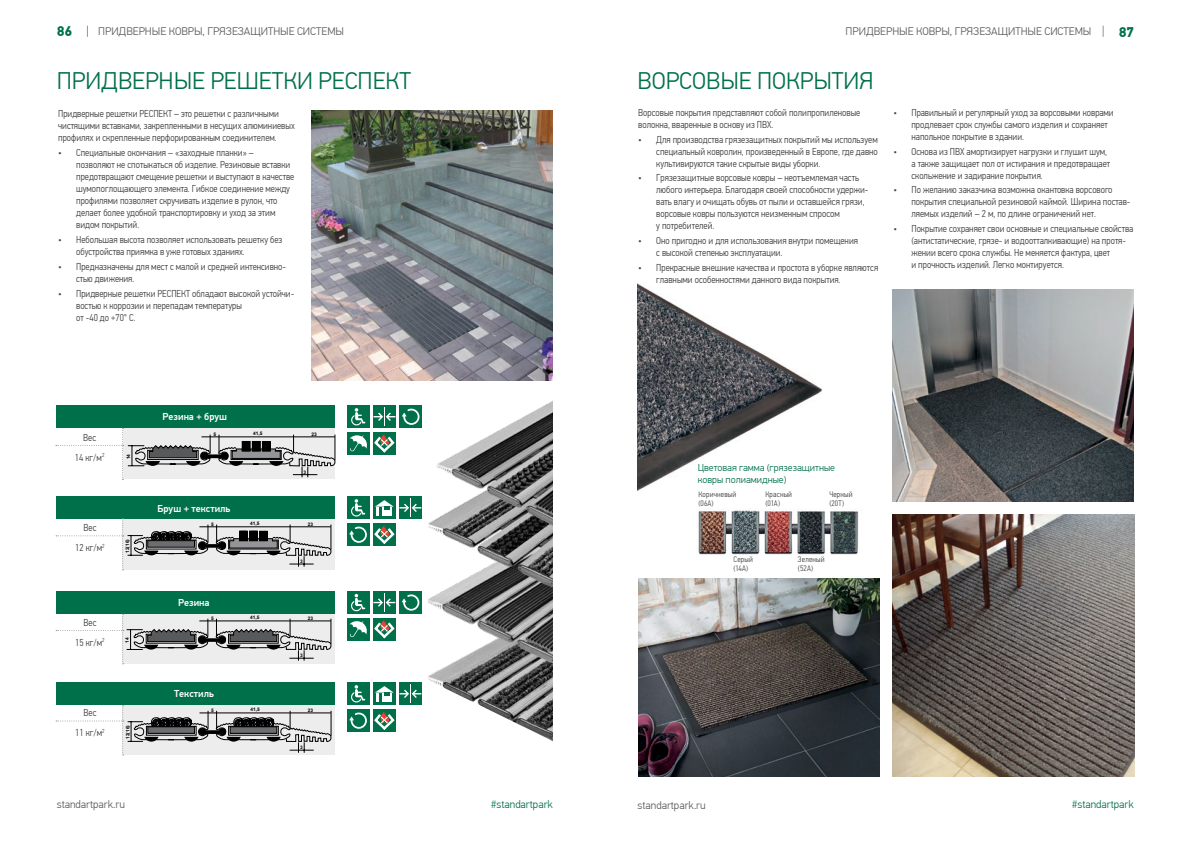
<style>
.page{position:relative;width:1191px;height:842px;background:#fff}
.page>*{position:absolute;margin:0;border:0;box-sizing:border-box;transform-origin:0 0}
.t1{font:300 24px "PF Din Text Pro";color:#007048}
.t2{font:700 14px "PF Din Text Pro";color:#00704a}
.t3{font:300 11px "PF Din Text Pro";color:#58595b}
.t4{font:300 11px "PF Din Text Pro";color:#00704a}
.t5{font:300 10px/12px "PF Din Text Cond Pro";color:#414042}
.t6{font:300 10px/12px "PF Din Text Pro";color:#00704a}
.t7{font:500 10px "PF Din Text Pro";color:#fff}
.t8{font:300 8px/9px "PF Din Text Cond Pro";letter-spacing:.02em;color:#414042}
.t9{font:700 4.9px "Arial";color:#000}
.t10{font:700 4.8px "Arial";color:#000}
</style>
<div class="page">
<img style="left:637px;top:283px;width:185px;height:208px">
<div style="left:373px;top:405px;width:23px;height:23px;background:#00704a"></div>
<svg style="left:373px;top:407px;width:22px;height:19px"></svg>
<div style="left:373px;top:432px;width:23px;height:23px;background:#00704a"></div>
<div style="left:347px;top:432px;width:22px;height:23px;background:#00704a"></div>
<svg style="left:349px;top:434px;width:46px;height:21px"></svg>
<div style="left:347px;top:405px;width:22px;height:23px;background:#00704a"></div>
<svg style="left:351px;top:408px;width:14px;height:17px"></svg>
<div style="left:399px;top:405px;width:23px;height:23px;background:#00704a"></div>
<svg style="left:402px;top:409px;width:17px;height:16px"></svg>
<div style="left:57px;top:405px;width:278px;height:23px;background:#00704a"></div>
<svg style="left:56px;top:428px;width:280px;height:52px"></svg>
<div style="left:56px;top:496px;width:278px;height:23px;background:#00704a"></div>
<div style="left:56px;top:591px;width:278px;height:23px;background:#00704a"></div>
<div style="left:56px;top:682px;width:278px;height:23px;background:#00704a"></div>
<img style="left:428px;top:520px;width:125px;height:221px">
<svg style="left:56px;top:518px;width:276px;height:52px"></svg>
<svg style="left:56px;top:705px;width:276px;height:51px"></svg>
<div style="left:148px;top:727px;width:46px;height:6px;background:#6d6e71"></div>
<div style="left:230px;top:727px;width:47px;height:6px;background:#6d6e71"></div>
<svg style="left:56px;top:614px;width:276px;height:50px"></svg>
<hr style="left:199px;top:621px;width:132px;height:1px;background:#000">
<div style="left:373px;top:523px;width:23px;height:23px;background:#00704a"></div>
<div style="left:399px;top:496px;width:23px;height:23px;background:#00704a"></div>
<div style="left:347px;top:496px;width:22px;height:23px;background:#00704a"></div>
<svg style="left:351px;top:499px;width:14px;height:17px"></svg>
<div style="left:347px;top:523px;width:22px;height:23px;background:#00704a"></div>
<svg style="left:349px;top:525px;width:46px;height:21px"></svg>
<div style="left:373px;top:496px;width:23px;height:23px;background:#00704a"></div>
<svg style="left:375px;top:498px;width:46px;height:19px"></svg>
<div style="left:373px;top:709px;width:23px;height:23px;background:#00704a"></div>
<div style="left:399px;top:682px;width:23px;height:23px;background:#00704a"></div>
<div style="left:347px;top:682px;width:22px;height:23px;background:#00704a"></div>
<svg style="left:351px;top:685px;width:14px;height:17px"></svg>
<div style="left:347px;top:709px;width:22px;height:23px;background:#00704a"></div>
<svg style="left:349px;top:711px;width:46px;height:21px"></svg>
<div style="left:373px;top:682px;width:23px;height:23px;background:#00704a"></div>
<svg style="left:375px;top:684px;width:46px;height:19px"></svg>
<div style="left:373px;top:618px;width:23px;height:22px;background:#00704a"></div>
<div style="left:373px;top:591px;width:23px;height:23px;background:#00704a"></div>
<svg style="left:373px;top:593px;width:22px;height:19px"></svg>
<div style="left:347px;top:618px;width:22px;height:22px;background:#00704a"></div>
<svg style="left:349px;top:620px;width:47px;height:21px"></svg>
<div style="left:347px;top:591px;width:22px;height:23px;background:#00704a"></div>
<svg style="left:351px;top:594px;width:14px;height:17px"></svg>
<div style="left:399px;top:591px;width:23px;height:23px;background:#00704a"></div>
<svg style="left:402px;top:594px;width:17px;height:17px"></svg>
<img style="left:433px;top:400px;width:120px;height:128px">
<img style="left:312px;top:110px;width:241px;height:271px">
<img style="left:698px;top:510px;width:161px;height:45px">
<img style="left:892px;top:289px;width:241px;height:213px">
<img style="left:892px;top:515px;width:242px;height:262px">
<img style="left:638px;top:579px;width:241px;height:198px">
<h2 class="t2" style="left:57px;top:23px;width:17px">86</h2>
<h2 class="t2" style="left:1118px;top:23px;width:17px">87</h2>
<p class="t3" style="left:98px;top:25px;width:247px">ПРИДВЕРНЫЕ КОВРЫ, ГРЯЗЕЗАЩИТНЫЕ СИСТЕМЫ</p>
<p class="t3" style="left:845px;top:25px;width:247px">ПРИДВЕРНЫЕ КОВРЫ, ГРЯЗЕЗАЩИТНЫЕ СИСТЕМЫ</p>
<h1 class="t1" style="left:57px;top:67px;width:356px">ПРИДВЕРНЫЕ РЕШЕТКИ РЕСПЕКТ</h1>
<p class="t5" style="left:58px;top:108px;width:238px">Придверные решетки РЕСПЕКТ – это решетки с различными чистящими вставками, закрепленными в несущих алюминиевых профилях и скрепленные перфорированным соединителем.</p>
<p class="t5" style="left:76px;top:147px;width:220px;text-indent:-18px">• Специальные окончания – «заходные планки» – позволяют не спотыкаться об изделие. Резиновые вставки предотвращают смещение решетки и выступают в качестве шумопоглощающего элемента. Гибкое соединение между профилями позволяет скручивать изделие в рулон, что делает более удобной транспортировку и уход за этим видом покрытий.</p>
<p class="t5" style="left:76px;top:234px;width:208px;text-indent:-18px">• Небольшая высота позволяет использовать решетку без обустройства приямка в уже готовых зданиях.</p>
<p class="t5" style="left:76px;top:260px;width:211px;text-indent:-18px">• Предназначены для мест с малой и средней интенсивно&shy;стью движения.</p>
<p class="t5" style="left:76px;top:287px;width:220px;text-indent:-18px">• Придверные решетки РЕСПЕКТ обладают высокой устойчи&shy;востью к коррозии и перепадам температуры<br>от -40 до +70° С.</p>
<h1 class="t1" style="left:637px;top:67px;width:238px">ВОРСОВЫЕ ПОКРЫТИЯ</h1>
<p class="t5" style="left:638px;top:106px;width:224px">Ворсовые покрытия представляют собой полипропиленовые волокна, вваренные в основу из ПВХ.</p>
<p class="t5" style="left:656px;top:133px;width:223px;text-align:justify;text-indent:-18px">• Для производства грязезащитных покрытий мы используем специальный ковролин, произведенный в Европе, где давно культивируются такие скрытые виды уборки.</p>
<p class="t5" style="left:656px;top:172px;width:214px;text-indent:-18px">• Грязезащитные ворсовые ковры – неотъемлемая часть любого интерьера. Благодаря своей способности удержи&shy;вать влагу и очищать обувь от пыли и оставшейся грязи, ворсовые ковры пользуются неизменным спросом<br>у потребителей.</p>
<p class="t5" style="left:656px;top:235px;width:203px;text-indent:-18px">• Оно пригодно и для использования внутри помещения с высокой степенью эксплуатации.</p>
<p class="t5" style="left:656px;top:262px;width:223px;text-indent:-18px">• Прекрасные внешние качества и простота в уборке являются главными особенностями данного вида покрытия.</p>
<p class="t5" style="left:911px;top:106px;width:204px;text-indent:-18px">• Правильный и регулярный уход за ворсовыми коврами продлевает срок службы самого изделия и сохраняет напольное покрытие в здании.</p>
<p class="t5" style="left:911px;top:145px;width:200px;text-indent:-18px">• Основа из ПВХ амортизирует нагрузки и глушит шум, а также защищает пол от истирания и предотвращает скольжение и задирание покрытия.</p>
<p class="t5" style="left:911px;top:184px;width:220px;text-indent:-18px">• По желанию заказчика возможна окантовка ворсового покрытия специальной резиновой каймой. Ширина постав&shy;ляемых изделий – 2 м, по длине ограничений нет.</p>
<p class="t5" style="left:911px;top:223px;width:223px;text-indent:-18px">• Покрытие сохраняет свои основные и специальные свойства (антистатические, грязе- и водоотталкивающие) на протя&shy;жении всего срока службы. Не меняется фактура, цвет<br>и прочность изделий. Легко монтируется.</p>
<p class="t7" style="left:163px;top:411px;width:66px">Резина + бруш</p>
<p class="t5" style="left:75px;top:427px;width:31px;line-height:20px;text-align:center">Вес<br>14 кг/м<sup>2</sup></p>
<p class="t9" style="left:125px;top:459px;width:7px;rotate:-90deg">14</p>
<p class="t9" style="left:213px;top:431px;width:4px">5</p>
<p class="t9" style="left:253px;top:430px;width:11px">41,5</p>
<p class="t9" style="left:311px;top:431px;width:7px">23</p>
<p class="t7" style="left:157px;top:502px;width:74px">Бруш + текстиль</p>
<p class="t9" style="left:304px;top:469px;width:4px">3</p>
<p class="t6" style="left:697px;top:462px;width:139px">Цветовая гамма (грязезащитные ковры полиамидные)</p>
<p class="t8" style="left:698px;top:490px;width:39px">Коричневый (06А)</p>
<p class="t8" style="left:829px;top:490px;width:25px">Черный (20Т)</p>
<p class="t8" style="left:765px;top:490px;width:28px">Красный (01А)</p>
<p class="t5" style="left:75px;top:518px;width:31px;line-height:20px;text-align:center">Вес<br>12 кг/м<sup>2</sup></p>
<p class="t10" style="left:124px;top:553px;width:15px;rotate:-90deg">12(16)</p>
<p class="t10" style="left:211px;top:521px;width:4px">5</p>
<p class="t10" style="left:250px;top:520px;width:11px">41,5</p>
<p class="t10" style="left:308px;top:521px;width:7px">23</p>
<p class="t10" style="left:300px;top:558px;width:4px">3</p>
<p class="t8" style="left:733px;top:555px;width:21px">Серый (14А)</p>
<p class="t8" style="left:798px;top:555px;width:28px">Зеленый (52А)</p>
<p class="t7" style="left:178px;top:597px;width:33px">Резина</p>
<p class="t5" style="left:75px;top:612px;width:31px;line-height:20px;text-align:center">Вес<br>15 кг/м<sup>2</sup></p>
<p class="t10" style="left:124px;top:643px;width:7px;rotate:-90deg">14</p>
<p class="t10" style="left:211px;top:615px;width:4px">5</p>
<p class="t10" style="left:250px;top:614px;width:11px">41,5</p>
<p class="t10" style="left:308px;top:615px;width:7px">23</p>
<p class="t10" style="left:300px;top:652px;width:4px">3</p>
<p class="t7" style="left:174px;top:687px;width:41px">Текстиль</p>
<p class="t5" style="left:75px;top:703px;width:31px;line-height:20px;text-align:center">Вес<br>11 кг/м<sup>2</sup></p>
<p class="t10" style="left:124px;top:739px;width:15px;rotate:-90deg">12(16)</p>
<p class="t10" style="left:211px;top:707px;width:4px">5</p>
<p class="t10" style="left:250px;top:706px;width:11px">41,5</p>
<p class="t10" style="left:308px;top:707px;width:7px">23</p>
<p class="t10" style="left:300px;top:744px;width:4px">3</p>
<p class="t3" style="left:57px;top:797px;width:70px">standartpark.ru</p>
<p class="t4" style="left:491px;top:797px;width:63px">#standartpark</p>
<p class="t3" style="left:637px;top:799px;width:70px">standartpark.ru</p>
<p class="t4" style="left:1072px;top:797px;width:63px">#standartpark</p>
</div>
